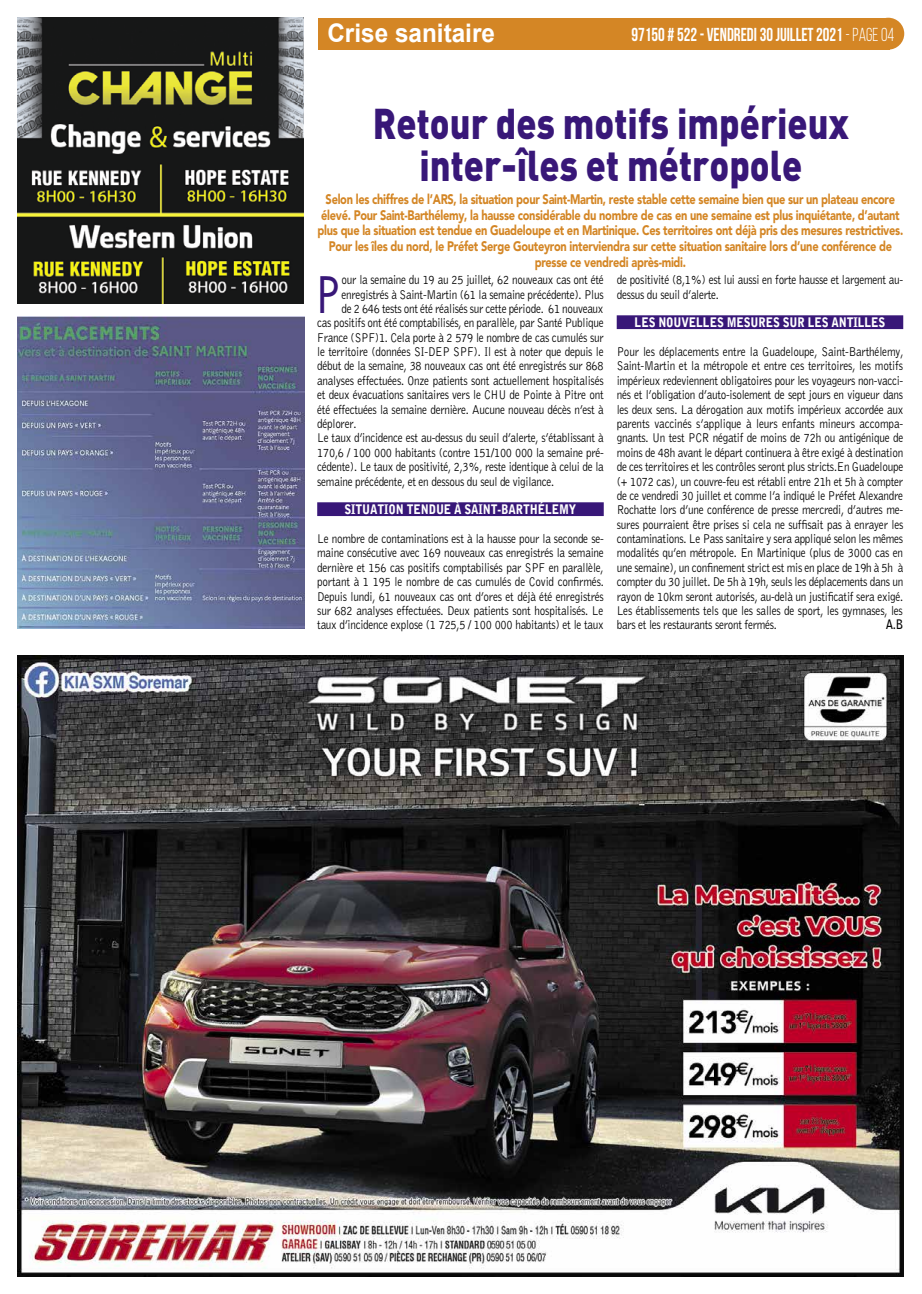
<style>
.page{position:relative;width:922px;height:1294px;background:#fff}
.page>*{position:absolute;margin:0;border:0;box-sizing:border-box;transform-origin:0 0}
.t1{font:48.88px "Futura";color:#381778;scale:.9 1}
.t2{font:900 42.5px/42.5px "DIN Pro";color:#381778;text-align:center;scale:.85 1}
.t3{font:700 25.62px "Arial";color:#fff;scale:.95 1}
.t4{font:700 18.75px "Bebas Neue";color:#fff;scale:.9 1}
.t5{font:900 13.75px/15.6px "Avenir";letter-spacing:-.025em;color:#d48625;text-align:center;scale:.8 1}
.t6{font:300 13.12px/14.4px "Bell Gothic";letter-spacing:-.025em;color:#000;text-align:justify;scale:.85 1}
.t7{font:900 13.12px "Bell Gothic";letter-spacing:-.01em;color:#fff;scale:.85 1}
.t8{font:700 13.12px "Bell Gothic";color:#000;scale:.85 1}
.s1{font-weight:400}
</style>
<div class="page">
<div style="left:317px;top:502px;width:286px;height:14px;background:#381778"></div>
<div style="left:616px;top:315px;width:287px;height:14px;background:#381778"></div>
<div style="left:872px;top:18px;width:32px;height:32px;background:#d48625;border-radius:50%"></div>
<div style="left:318px;top:18px;width:571px;height:32px;background:#d48625"></div>
<img style="left:18px;top:656px;width:885px;height:620px">
<img style="left:18px;top:18px;width:285px;height:285px">
<img style="left:18px;top:316px;width:286px;height:312px">
<h3 class="t3" style="left:327px;top:16px;width:178px">Crise sanitaire</h3>
<h3 class="t4" style="left:631px;top:24px;width:293px">97150 # 522 - VENDREDI 30 JUILLET 2021 <span class="s1">-page 04</span></h3>
<h2 class="t2" style="left:373px;top:100px;width:561px">Retour des motifs impérieux inter-îles et métropole</h2>
<p class="t5" style="left:317px;top:191px;width:733px">Selon les chiffres de l’ARS, la situation pour Saint-Martin, reste stable cette semaine bien que sur un plateau encore élevé. Pour Saint-Barthélemy, la hausse considérable du nombre de cas en une semaine est plus inquiétante, d’autant plus que la situation est tendue en Guadeloupe et en Martinique. Ces territoires ont déjà pris des mesures restrictives.<br>Pour les îles du nord, le Préfet Serge Gouteyron interviendra sur cette situation sanitaire lors d’une conférence de presse ce vendredi après-midi.</p>
<h1 class="t1" style="left:317px;top:264px;width:26px">P</h1>
<p class="t6" style="left:341px;top:273px;width:310px">our la semaine du 19 au 25 juillet, 62 nouveaux cas ont été</p>
<p class="t6" style="left:616px;top:273px;width:338px">de positivité (8,1%) est lui aussi en forte hausse et largement au&shy;dessus du seuil d’alerte.</p>
<p class="t7" style="left:634px;top:315px;width:296px">LES NOUVELLES MESURES SUR LES ANTILLES</p>
<p class="t6" style="left:616px;top:345px;width:339px">Pour les déplacements entre la Guadeloupe, Saint-Barthélemy, Saint-Martin et la métropole et entre ces territoires, les motifs impérieux redeviennent obligatoires pour les voyageurs non-vacci&shy;nés et l’obligation d’auto-isolement de sept jours en vigueur dans les deux sens. La dérogation aux motifs impérieux accordée aux parents vaccinés s’applique à leurs enfants mineurs accompa&shy;gnants. Un test PCR négatif de moins de 72h ou antigénique de moins de 48h avant le départ continuera à être exigé à destination de ces territoires et les contrôles seront plus stricts.En Guadeloupe (+ 1072 cas), un couvre-feu est rétabli entre 21h et 5h à compter de ce vendredi 30 juillet et comme l’a indiqué le Préfet Alexandre Rochatte lors d’une conférence de presse mercredi, d’autres me&shy;sures pourraient être prises si cela ne suffisait pas à enrayer les contaminations. Le Pass sanitaire y sera appliqué selon les mêmes modalités qu’en métropole. En Martinique (plus de 3000 cas en une semaine), un confinement strict est mis en place de 19h à 5h à compter du 30 juillet. De 5h à 19h, seuls les déplacements dans un rayon de 10km seront autorisés, au-delà un justificatif sera exigé.<br>Les établissements tels que les salles de sport, les gymnases, les bars et les restaurants seront fermés.</p>
<p class="t6" style="left:341px;top:287px;width:310px">enregistrés à Saint-Martin (61 la semaine précédente). Plus</p>
<p class="t6" style="left:341px;top:302px;width:309px">de 2 646 tests ont été réalisés sur cette période. 61 nouveaux</p>
<p class="t6" style="left:317px;top:316px;width:338px">cas positifs ont été comptabilisés, en parallèle, par Santé Publique</p>
<p class="t6" style="left:317px;top:330px;width:338px">France (SPF)1. Cela porte à 2 579 le nombre de cas cumulés sur</p>
<p class="t6" style="left:317px;top:345px;width:338px">le territoire (données SI-DEP SPF). Il est à noter que depuis le</p>
<p class="t6" style="left:317px;top:359px;width:338px">début de la semaine, 38 nouveaux cas ont été enregistrés sur 868</p>
<p class="t6" style="left:317px;top:373px;width:338px">analyses effectuées. Onze patients sont actuellement hospitalisés</p>
<p class="t6" style="left:317px;top:388px;width:338px">et deux évacuations sanitaires vers le CHU de Pointe à Pitre ont</p>
<p class="t6" style="left:317px;top:402px;width:338px">été effectuées la semaine dernière. Aucune nouveau décès n’est à</p>
<p class="t6" style="left:317px;top:417px;width:48px">déplorer.</p>
<p class="t6" style="left:317px;top:431px;width:338px">Le taux d’incidence est au-dessus du seuil d’alerte, s’établissant à</p>
<p class="t6" style="left:317px;top:445px;width:338px">170,6 / 100 000 habitants (contre 151/100 000 la semaine pré-</p>
<p class="t6" style="left:317px;top:460px;width:338px">cédente). Le taux de positivité, 2,3%, reste identique à celui de la</p>
<p class="t6" style="left:317px;top:474px;width:280px">semaine précédente, et en dessous du seul de vigilance.</p>
<p class="t7" style="left:344px;top:502px;width:274px">SITUATION TENDUE À SAINT-BARTHÉLEMY</p>
<p class="t6" style="left:317px;top:532px;width:339px">Le nombre de contaminations est à la hausse pour la seconde se&shy;maine consécutive avec 169 nouveaux cas enregistrés la semaine dernière et 156 cas positifs comptabilisés par SPF en parallèle, portant à 1 195 le nombre de cas cumulés de Covid confirmés.<br>Depuis lundi, 61 nouveaux cas ont d’ores et déjà été enregistrés sur 682 analyses effectuées. Deux patients sont hospitalisés. Le taux d’incidence explose (1 725,5 / 100 000 habitants) et le taux</p>
<p class="t8" style="left:885px;top:616px;width:22px">A.B</p>
</div>
